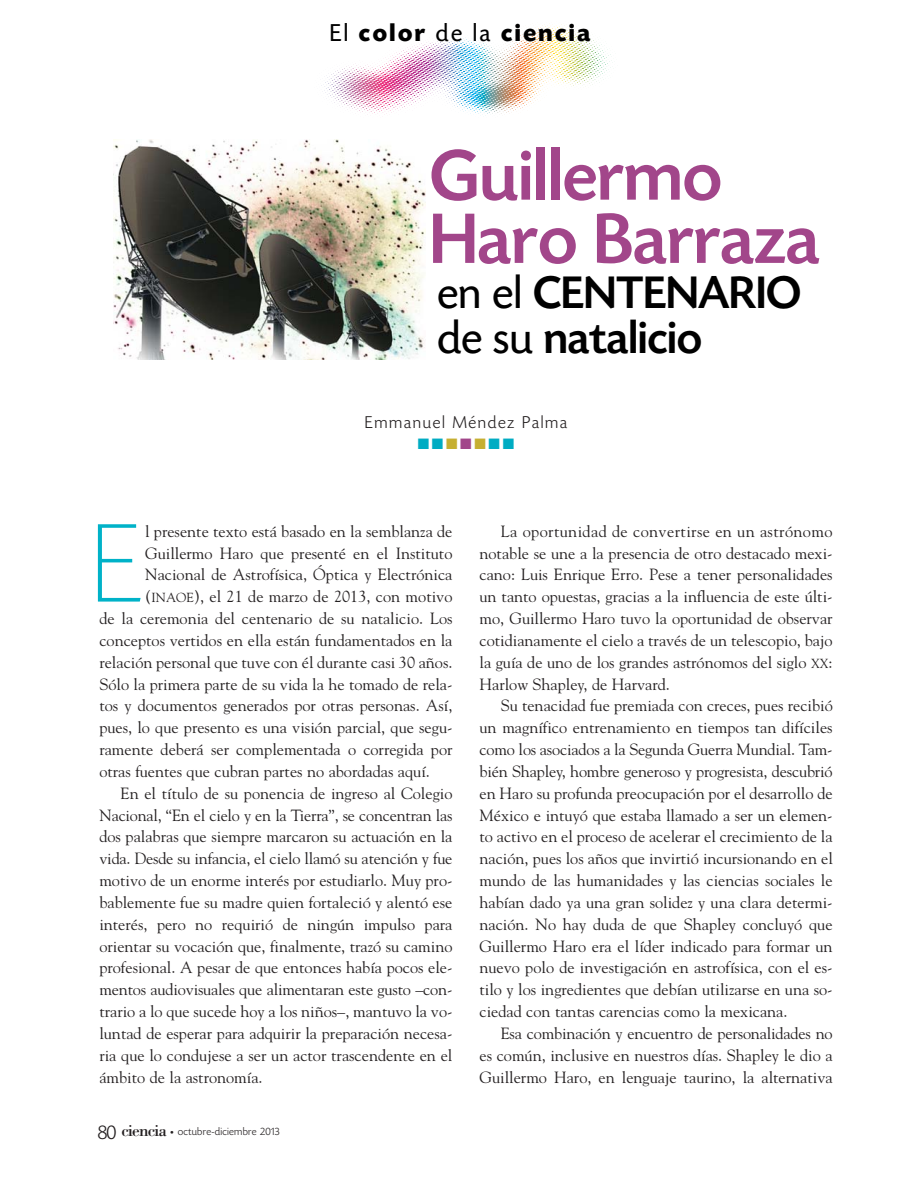
<style>
.page{position:relative;width:915px;height:1191px;background:#fff}
.page>*{position:absolute;margin:0;border:0;box-sizing:border-box;transform-origin:0 0}
.t1{font:200 117.9px "Today HEF";color:#00b2c8}
.t2{font:500 75px/63.3px "Today HEF";letter-spacing:.01em;color:#a2468a}
.t3{font:500 48px/45px "Today HEF";letter-spacing:.01em;color:#000}
.t4{font:700 25.65px "Today HEF";letter-spacing:.1em;color:#000}
.t5{font:300 18px "Today HEF";letter-spacing:.095em;color:#231f20}
.t6{font:17.25px "Bodoni";letter-spacing:-.05em;color:#231f20}
.t7{font:16.2px/21.8px "Goudy";color:#231f20;text-align:justify}
.t8{font:15px "Zapf Dingbats ITC";color:#00acc3}
.t9{font:300 11.25px "Today HEF";letter-spacing:.025em;color:#231f20}
.s1{font-weight:400}
.s2{color:#c6af31}
.s3{color:#a2468a}
.s4{font-size:13.05px}
.s5{font-family:"Today HEF";font-weight:300;font-size:21px}
.s6{font-family:"Officina Sans";font-weight:400;font-size:7.5px}
</style>
<div class="page">
<svg style="left:363px;top:80px;width:28px;height:10px"></svg>
<img style="left:114px;top:139px;width:311px;height:220px">
<h3 class="t4" style="left:329px;top:23px;width:262px"><span class="s1">El</span> color <span class="s1">de la</span> ciencia</h3>
<h2 class="t2" style="left:430px;top:153px;width:390px">Guillermo<br>Haro Barraza</h2>
<h3 class="t3" style="left:437px;top:276px;width:365px"><span class="s1">en el</span> CENTENARIO <span class="s1">de su</span> natalicio</h3>
<p class="t5" style="left:365px;top:415px;width:203px">Emmanuel Méndez Palma</p>
<p class="t8" style="left:417px;top:439px;width:98px">■■<span class="s2">■</span><span class="s3">■</span><span class="s2">■</span>■■</p>
<h1 class="t1" style="left:91px;top:513px;width:51px">E</h1>
<p class="t7" style="left:145px;top:521px;width:309px">l presente texto está basado en la semblanza de</p>
<p class="t7" style="left:145px;top:543px;width:309px">Guillermo Haro que presenté en el Instituto</p>
<p class="t7" style="left:145px;top:565px;width:309px">Nacional de Astrofísica, Óptica y Electrónica</p>
<p class="t7" style="left:145px;top:587px;width:309px">(<span class="s4">INAOE</span>), el 21 de marzo de 2013, con motivo</p>
<p class="t7" style="left:99px;top:609px;width:354px">de la ceremonia del centenario de su natalicio. Los</p>
<p class="t7" style="left:99px;top:630px;width:354px">conceptos vertidos en ella están fundamentados en la</p>
<p class="t7" style="left:99px;top:652px;width:354px">relación personal que tuve con él durante casi 30 años.</p>
<p class="t7" style="left:99px;top:674px;width:354px">Sólo la primera parte de su vida la he tomado de rela-</p>
<p class="t7" style="left:99px;top:696px;width:354px">tos y documentos generados por otras personas. Así,</p>
<p class="t7" style="left:99px;top:718px;width:354px">pues, lo que presento es una visión parcial, que segu-</p>
<p class="t7" style="left:99px;top:740px;width:354px">ramente deberá ser complementada o corregida por</p>
<p class="t7" style="left:99px;top:761px;width:332px">otras fuentes que cubran partes no abordadas aquí.</p>
<p class="t7" style="left:121px;top:783px;width:333px">En el título de su ponencia de ingreso al Colegio</p>
<p class="t7" style="left:99px;top:805px;width:354px">Nacional, “En el cielo y en la Tierra”, se concentran las</p>
<p class="t7" style="left:99px;top:827px;width:354px">dos palabras que siempre marcaron su actuación en la</p>
<p class="t7" style="left:99px;top:849px;width:354px">vida. Desde su infancia, el cielo llamó su atención y fue</p>
<p class="t7" style="left:99px;top:870px;width:354px">motivo de un enorme interés por estudiarlo. Muy pro-</p>
<p class="t7" style="left:99px;top:892px;width:354px">bablemente fue su madre quien fortaleció y alentó ese</p>
<p class="t7" style="left:99px;top:914px;width:354px">interés, pero no requirió de ningún impulso para</p>
<p class="t7" style="left:99px;top:936px;width:354px">orientar su vocación que, finalmente, trazó su camino</p>
<p class="t7" style="left:99px;top:958px;width:354px">profesional. A pesar de que entonces había pocos ele-</p>
<p class="t7" style="left:99px;top:980px;width:354px">mentos audiovisuales que alimentaran este gusto –con-</p>
<p class="t7" style="left:99px;top:1001px;width:354px">trario a lo que sucede hoy a los niños–, mantuvo la vo-</p>
<p class="t7" style="left:99px;top:1023px;width:354px">luntad de esperar para adquirir la preparación necesa-</p>
<p class="t7" style="left:99px;top:1045px;width:354px">ria que lo condujese a ser un actor trascendente en el</p>
<p class="t7" style="left:99px;top:1067px;width:165px">ámbito de la astronomía.</p>
<p class="t6" style="left:98px;top:1122px;width:71px"><span class="s5">80</span> ciencia</p>
<p class="t9" style="left:170px;top:1127px;width:111px"><span class="s6">•</span> octubre-diciembre 2013</p>
<p class="t7" style="left:479px;top:521px;width:354px;text-indent:21px">La oportunidad de convertirse en un astrónomo notable se une a la presencia de otro destacado mexi&shy;cano: Luis Enrique Erro. Pese a tener personalidades un tanto opuestas, gracias a la influencia de este últi&shy;mo, Guillermo Haro tuvo la oportunidad de observar cotidianamente el cielo a través de un telescopio, bajo la guía de uno de los grandes astrónomos del siglo <span class="s4">XX</span>:<br>Harlow Shapley, de Harvard.</p>
<p class="t7" style="left:479px;top:696px;width:355px;text-indent:21px">Su tenacidad fue premiada con creces, pues recibió un magnífico entrenamiento en tiempos tan difíciles como los asociados a la Segunda Guerra Mundial. Tam&shy;bién Shapley, hombre generoso y progresista, descubrió en Haro su profunda preocupación por el desarrollo de México e intuyó que estaba llamado a ser un elemen&shy;to activo en el proceso de acelerar el crecimiento de la nación, pues los años que invirtió incursionando en el mundo de las humanidades y las ciencias sociales le habían dado ya una gran solidez y una clara determi&shy;nación. No hay duda de que Shapley concluyó que Guillermo Haro era el líder indicado para formar un nuevo polo de investigación en astrofísica, con el es&shy;tilo y los ingredientes que debían utilizarse en una so&shy;ciedad con tantas carencias como la mexicana.</p>
<p class="t7" style="left:479px;top:1023px;width:354px;text-indent:21px">Esa combinación y encuentro de personalidades no es común, inclusive en nuestros días. Shapley le dio a Guillermo Haro, en lenguaje taurino, la alternativa</p>
</div>
